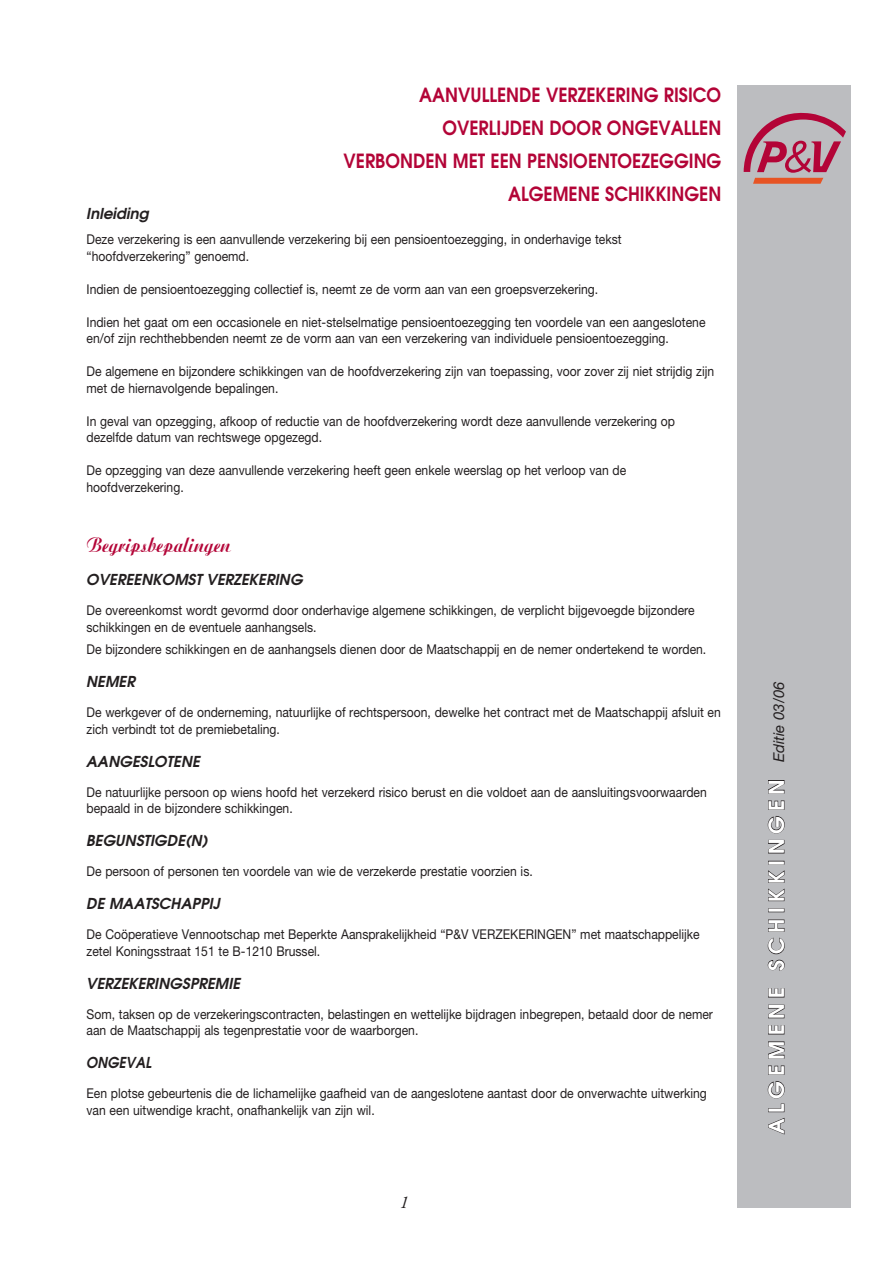
<style>
.page{position:relative;width:893px;height:1263px;background:#fff}
.page>*{position:absolute;margin:0;border:0;box-sizing:border-box;transform-origin:0 0}
.t1{font:22.5px "Aritus D Bold";color:#b30437;scale:.9 1}
.t2{font:700 21px "Te X Gyre Adventor";letter-spacing:.25em;color:#fff}
.t3{font:700 19.5px/33px "Te X Gyre Adventor";color:#b30437;text-align:right;scale:.9 1}
.t4{font:italic 18px "Adobe Garamond Pro";color:#231f20}
.t5{font:italic 700 15px "Te X Gyre Adventor";color:#231f20}
.t6{font:italic 700 15px "Te X Gyre Adventor";color:#231f20;scale:.9 1}
.t7{font:13.5px/16.5px "Helvetica Neue LT Std";color:#231f20;scale:.9 1}
.s1{font-family:"Helvetica Neue LT Std";font-weight:400;font-style:italic;font-size:15px;color:#231f20}
</style>
<div class="page">
<div style="left:737px;top:85px;width:113px;height:1123px;background:#bcbdc0"></div>
<svg style="left:767px;top:1081px;width:18px;height:54px"></svg>
<svg style="left:768px;top:1065px;width:17px;height:10px"></svg>
<svg style="left:768px;top:1041px;width:17px;height:18px"></svg>
<svg style="left:768px;top:1025px;width:17px;height:10px"></svg>
<svg style="left:768px;top:1004px;width:17px;height:14px"></svg>
<svg style="left:768px;top:988px;width:17px;height:10px"></svg>
<svg style="left:767px;top:919px;width:18px;height:52px"></svg>
<div style="left:768px;top:908px;width:16px;height:4px;border:1px solid #231f20"></div>
<svg style="left:768px;top:870px;width:17px;height:31px"></svg>
<div style="left:768px;top:861px;width:16px;height:3px;border:1px solid #231f20"></div>
<svg style="left:768px;top:840px;width:17px;height:14px"></svg>
<svg style="left:767px;top:816px;width:18px;height:18px"></svg>
<svg style="left:768px;top:800px;width:17px;height:10px"></svg>
<svg style="left:768px;top:780px;width:17px;height:14px"></svg>
<svg style="left:744px;top:113px;width:102px;height:71px"></svg>
<h3 class="t3" style="left:344px;top:77px;width:421px">AANVULLENDE VERZEKERING RISICO<br>OVERLIJDEN DOOR ONGEVALLEN<br>VERBONDEN MET EEN PENSIOENTOEZEGGING<br>ALGEMENE SCHIKKINGEN</h3>
<p class="t5" style="left:87px;top:201px;width:64px">Inleiding</p>
<p class="t7" style="left:87px;top:231px;width:596px">Deze verzekering is een aanvullende verzekering bij een pensioentoezegging, in onderhavige tekst “hoofdverzekering” genoemd.</p>
<p class="t7" style="left:87px;top:281px;width:570px">Indien de pensioentoezegging collectief is, neemt ze de vorm aan van een groepsverzekering.</p>
<p class="t7" style="left:87px;top:314px;width:689px">Indien het gaat om een occasionele en niet-stelselmatige pensioentoezegging ten voordele van een aangeslotene en/of zijn rechthebbenden neemt ze de vorm aan van een verzekering van individuele pensioentoezegging.</p>
<p class="t7" style="left:87px;top:363px;width:699px">De algemene en bijzondere schikkingen van de hoofdverzekering zijn van toepassing, voor zover zij niet strijdig zijn met de hiernavolgende bepalingen.</p>
<p class="t7" style="left:87px;top:413px;width:655px">In geval van opzegging, afkoop of reductie van de hoofdverzekering wordt deze aanvullende verzekering op dezelfde datum van rechtswege opgezegd.</p>
<p class="t7" style="left:87px;top:462px;width:601px">De opzegging van deze aanvullende verzekering heeft geen enkele weerslag op het verloop van de hoofdverzekering.</p>
<h1 class="t1" style="left:87px;top:531px;width:162px">Begripsbepalingen</h1>
<p class="t5" style="left:87px;top:566px;width:218px">OVEREENKOMST VERZEKERING</p>
<p class="t7" style="left:87px;top:602px;width:677px">De overeenkomst wordt gevormd door onderhavige algemene schikkingen, de verplicht bijgevoegde bijzondere schikkingen en de eventuele aanhangsels.</p>
<p class="t7" style="left:87px;top:641px;width:690px">De bijzondere schikkingen en de aanhangsels dienen door de Maatschappij en de nemer ondertekend te worden.</p>
<p class="t5" style="left:87px;top:668px;width:50px">NEMER</p>
<p class="t7" style="left:87px;top:704px;width:706px">De werkgever of de onderneming, natuurlijke of rechtspersoon, dewelke het contract met de Maatschappij afsluit en zich verbindt tot de premiebetaling.</p>
<p class="t5" style="left:87px;top:748px;width:115px">AANGESLOTENE</p>
<p class="t7" style="left:87px;top:783px;width:691px">De natuurlijke persoon op wiens hoofd het verzekerd risico berust en die voldoet aan de aansluitingsvoorwaarden bepaald in de bijzondere schikkingen.</p>
<p class="t5" style="left:87px;top:827px;width:123px">BEGUNSTIGDE(N)</p>
<p class="t7" style="left:87px;top:863px;width:497px">De persoon of personen ten voordele van wie de verzekerde prestatie voorzien is.</p>
<p class="t5" style="left:87px;top:890px;width:135px">DE MAATSCHAPPIJ</p>
<p class="t7" style="left:87px;top:926px;width:683px">De Coöperatieve Vennootschap met Beperkte Aansprakelijkheid “P&amp;V VERZEKERINGEN” met maatschappelijke zetel Koningsstraat 151 te B-1210 Brussel.</p>
<p class="t5" style="left:87px;top:970px;width:156px">VERZEKERINGSPREMIE</p>
<p class="t7" style="left:87px;top:1005px;width:698px">Som, taksen op de verzekeringscontracten, belastingen en wettelijke bijdragen inbegrepen, betaald door de nemer aan de Maatschappij als tegenprestatie voor de waarborgen.</p>
<p class="t6" style="left:87px;top:1049px;width:74px">ONGEVAL</p>
<p class="t7" style="left:87px;top:1085px;width:691px">Een plotse gebeurtenis die de lichamelijke gaafheid van de aangeslotene aantast door de onverwachte uitwerking van een uitwendige kracht, onafhankelijk van zijn wil.</p>
<h3 class="t4" style="left:399px;top:1191px;width:10px">1</h3>
<h2 class="t2" style="left:758px;top:1134px;width:454px;rotate:-90deg">ALGEMENE SCHIKKINGEN <span class="s1">Editie 03/06</span></h2>
</div>
